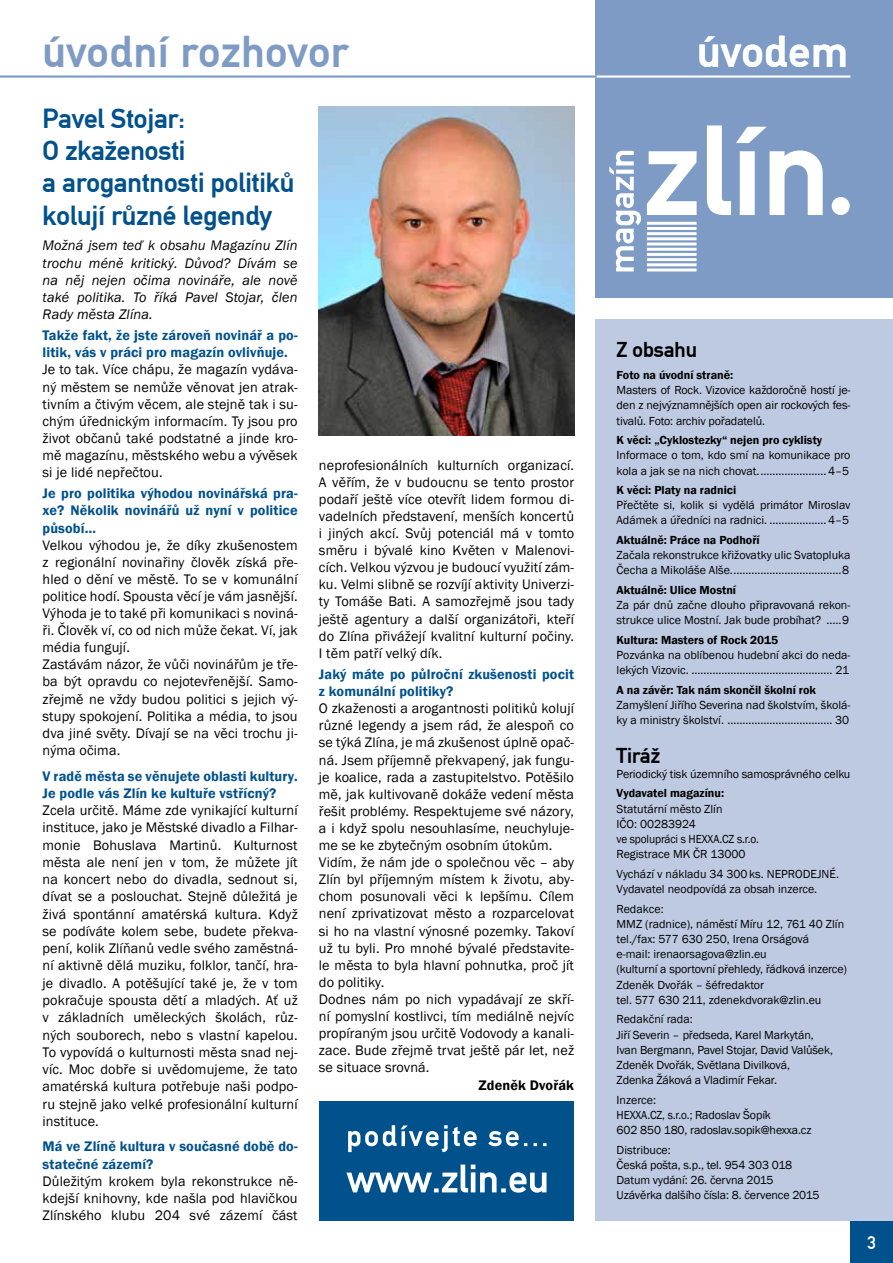
<style>
.page{position:relative;width:893px;height:1263px;background:#fff}
.page>*{position:absolute;margin:0;border:0;box-sizing:border-box;transform-origin:0 0}
.t1{font:43.5px "Norma Zlin Hxx CE Bold";letter-spacing:.02em;color:#7d9bc4}
.t2{font:43.5px "Norma Zlin Hxx CE Bold";letter-spacing:.02em;color:#fff}
.t3{font:27px/32.4px "Norma Zlin Hxx CE Bold";color:#00518c}
.t4{font:21px "Norma Zlin Hxx CE Bold";color:#000}
.t5{font:18px "Norma Zlin Hxx CE";color:#fff}
.t6{font:14.25px/17.1px "Franklin Gothic";letter-spacing:.01em;color:#000;text-align:justify}
.t7{font:600 14.25px/17.1px "Franklin Gothic";letter-spacing:.01em;color:#00518c}
.t8{font:italic 14.25px/17.1px "Franklin Gothic";letter-spacing:.01em;color:#000;text-align:justify}
.t9{font:600 14.25px "Franklin Gothic";letter-spacing:.01em;color:#000}
.t10{font:12px/15.1px "Franklin Gothic";color:#000}
.t11{font:600 12px "Franklin Gothic";color:#000}
</style>
<div class="page">
<div style="left:595px;top:0;width:298px;height:298px;background:#7d9bc4"></div>
<hr style="left:595px;top:75px;width:255px;height:3px;background:#fff">
<svg style="left:647px;top:125px;width:203px;height:146px"></svg>
<svg style="left:609px;top:151px;width:32px;height:120px"></svg>
<div style="left:850px;top:1220px;width:43px;height:43px;background:#00518c"></div>
<hr style="left:0;top:75px;width:597px;height:3px;background:#7d9bc4">
<div style="left:595px;top:319px;width:298px;height:901px;background:#bdcae2"></div>
<img style="left:319px;top:106px;width:255px;height:329px">
<div style="left:319px;top:1101px;width:254px;height:119px;background:#00518c"></div>
<svg style="left:346px;top:1164px;width:200px;height:29px"></svg>
<svg style="left:348px;top:1125px;width:199px;height:27px"></svg>
<h1 class="t1" style="left:43px;top:27px;width:307px">úvodní rozhovor</h1>
<h1 class="t2" style="left:697px;top:27px;width:153px">úvodem</h1>
<h2 class="t3" style="left:43px;top:102px;width:253px">Pavel Stojar:<br>O zkaženosti<br>a arogantnosti politiků kolují různé legendy</h2>
<p class="t8" style="left:43px;top:237px;width:257px">Možná jsem teď k obsahu Magazínu Zlín trochu méně kritický. Důvod? Dívám se na něj nejen očima novináře, ale nově také politika. To říká Pavel Stojar, člen Rady města Zlína.</p>
<p class="t7" style="left:43px;top:327px;width:257px">Takže fakt, že jste zároveň novinář a po&shy;litik, vás v práci pro magazín ovlivňuje.</p>
<p class="t6" style="left:43px;top:361px;width:257px">Je to tak. Více chápu, že magazín vydáva&shy;ný městem se nemůže věnovat jen atrak&shy;tivním a čtivým věcem, ale stejně tak i su&shy;chým úřednickým informacím. Ty jsou pro život občanů také podstatné a jinde kro&shy;mě magazínu, městského webu a vývěsek si je lidé nepřečtou.</p>
<p class="t7" style="left:43px;top:485px;width:257px;text-align:justify">Je pro politika výhodou novinářská pra&shy;xe? Několik novinářů už nyní v politice působí…</p>
<p class="t6" style="left:43px;top:537px;width:257px;text-align:left">Velkou výhodou je, že díky zkušenostem z regionální novinařiny člověk získá pře&shy;hled o dění ve městě. To se v komunální politice hodí. Spousta věcí je vám jasnější.<br>Výhoda je to také při komunikaci s noviná&shy;ři. Člověk ví, co od nich může čekat. Ví, jak média fungují.<br>Zastávám názor, že vůči novinářům je tře&shy;ba být opravdu co nejotevřenější. Samo&shy;zřejmě ne vždy budou politici s jejich vý&shy;stupy spokojení. Politika a média, to jsou dva jiné světy. Dívají se na věci trochu ji&shy;nýma očima.</p>
<p class="t7" style="left:43px;top:767px;width:257px">V radě města se věnujete oblasti kultury.<br>Je podle vás Zlín ke kultuře vstřícný?</p>
<p class="t6" style="left:43px;top:802px;width:257px">Zcela určitě. Máme zde vynikající kulturní instituce, jako je Městské divadlo a Filhar&shy;monie Bohuslava Martinů. Kulturnost města ale není jen v tom, že můžete jít na koncert nebo do divadla, sednout si, dívat se a poslouchat. Stejně důležitá je živá spontánní amatérská kultura. Když se podíváte kolem sebe, budete překva&shy;pení, kolik Zlíňanů vedle svého zaměstná&shy;ní aktivně dělá muziku, folklor, tančí, hra&shy;je divadlo. A potěšující také je, že v tom pokračuje spousta dětí a mladých. Ať už v základních uměleckých školách, růz&shy;ných souborech, nebo s vlastní kapelou.<br>To vypovídá o kulturnosti města snad nej&shy;víc. Moc dobře si uvědomujeme, že tato amatérská kultura potřebuje naši podpo&shy;ru stejně jako velké profesionální kulturní instituce.</p>
<p class="t7" style="left:43px;top:1138px;width:257px">Má ve Zlíně kultura v současné době do&shy;statečné zázemí?</p>
<p class="t6" style="left:43px;top:1173px;width:257px">Důležitým krokem byla rekonstrukce ně&shy;kdejší knihovny, kde našla pod hlavičkou Zlínského klubu 204 své zázemí část</p>
<p class="t6" style="left:319px;top:457px;width:257px">neprofesionálních kulturních organizací.<br>A věřím, že v budoucnu se tento prostor podaří ještě více otevřít lidem formou di&shy;vadelních představení, menších koncertů i jiných akcí. Svůj potenciál má v tomto směru i bývalé kino Květen v Malenovi&shy;cích. Velkou výzvou je budoucí využití zám&shy;ku. Velmi slibně se rozvíjí aktivity Univerzi&shy;ty Tomáše Bati. A samozřejmě jsou tady ještě agentury a další organizátoři, kteří do Zlína přivážejí kvalitní kulturní počiny.<br>I těm patří velký dík.</p>
<p class="t7" style="left:319px;top:666px;width:257px">Jaký máte po půlroční zkušenosti pocit z komunální politiky?</p>
<p class="t6" style="left:319px;top:700px;width:257px;text-align:left">O zkaženosti a arogantnosti politiků kolují různé legendy a jsem rád, že alespoň co se týká Zlína, je má zkušenost úplně opač&shy;ná. Jsem příjemně překvapený, jak fungu&shy;je koalice, rada a zastupitelstvo. Potěšilo mě, jak kultivovaně dokáže vedení města řešit problémy. Respektujeme své názory, a i když spolu nesouhlasíme, neuchyluje&shy;me se ke zbytečným osobním útokům.<br>Vidím, že nám jde o společnou věc – aby Zlín byl příjemným místem k životu, aby&shy;chom posunovali věci k lepšímu. Cílem není zprivatizovat město a rozparcelovat si ho na vlastní výnosné pozemky. Takoví už tu byli. Pro mnohé bývalé představite&shy;le města to byla hlavní pohnutka, proč jít do politiky.<br>Dodnes nám po nich vypadávají ze skří&shy;ní pomyslní kostlivci, tím mediálně nejvíc propíraným jsou určitě Vodovody a kanali&shy;zace. Bude zřejmě trvat ještě pár let, než se situace srovná.</p>
<p class="t9" style="left:478px;top:1076px;width:97px">Zdeněk Dvořák</p>
<h3 class="t4" style="left:617px;top:338px;width:82px">Z obsahu</h3>
<p class="t11" style="left:617px;top:367px;width:118px">Foto na úvodní straně:</p>
<p class="t10" style="left:617px;top:383px;width:235px;text-align:justify">Masters of Rock. Vizovice každoročně hostí je&shy;den z nejvýznamnějších open air rockových fes&shy;tivalů. Foto: archiv pořadatelů.</p>
<p class="t11" style="left:617px;top:433px;width:207px">K věci: „Cyklostezky“ nejen pro cyklisty</p>
<p class="t10" style="left:617px;top:448px;width:235px">Informace o tom, kdo smí na komunikace pro kola a jak se na nich chovat.......................4–5</p>
<p class="t11" style="left:617px;top:483px;width:121px">K věci: Platy na radnici</p>
<p class="t10" style="left:617px;top:498px;width:235px">Přečtěte si, kolik si vydělá primátor Miroslav<br>Adámek a úředníci na radnici. ...................4–5</p>
<p class="t11" style="left:617px;top:532px;width:145px">Aktuálně: Práce na Podhoří</p>
<p class="t10" style="left:617px;top:548px;width:235px">Začala rekonstrukce křižovatky ulic Svatopluka<br>Čecha a Mikoláše Alše.....................................8</p>
<p class="t11" style="left:617px;top:582px;width:121px">Aktuálně: Ulice Mostní</p>
<p class="t10" style="left:617px;top:598px;width:235px">Za pár dnů začne dlouho připravovaná rekon&shy;strukce ulice Mostní. Jak bude probíhat? .....9</p>
<p class="t11" style="left:617px;top:632px;width:163px">Kultura: Masters of Rock 2015</p>
<p class="t10" style="left:617px;top:647px;width:235px">Pozvánka na oblíbenou hudební akci do neda&shy;lekých Vizovic. ............................................... 21</p>
<p class="t11" style="left:617px;top:682px;width:201px">A na závěr: Tak nám skončil školní rok</p>
<p class="t10" style="left:617px;top:697px;width:235px">Zamyšlení Jiřího Severina nad školstvím, školá&shy;ky a ministry školství. ................................... 30</p>
<h3 class="t4" style="left:617px;top:744px;width:45px">Tiráž</h3>
<p class="t10" style="left:617px;top:767px;width:235px">Periodický tisk územního samosprávného celku</p>
<p class="t11" style="left:617px;top:786px;width:109px">Vydavatel magazínu:</p>
<p class="t10" style="left:617px;top:801px;width:144px">Statutární město Zlín<br>IČO: 00283924<br>ve spolupráci s HEXXA.CZ s.r.o.<br>Registrace MK ČR 13000</p>
<p class="t10" style="left:617px;top:866px;width:224px">Vychází v nákladu 34 300ks. NEPRODEJNÉ.<br>Vydavatel neodpovídá za obsah inzerce.</p>
<p class="t10" style="left:617px;top:901px;width:232px">Redakce:<br>MMZ (radnice), náměstí Míru 12, 761 40 Zlín tel./fax: 577 630 250, Irena Orságová<br>e-mail: irenaorsagova@zlin.eu<br>(kulturní a sportovní přehledy, řádková inzerce)<br>Zdeněk Dvořák – šéfredaktor<br>tel. 577 630 211, zdenekdvorak@zlin.eu</p>
<p class="t10" style="left:617px;top:1012px;width:218px">Redakční rada:<br>Jiří Severin – předseda, Karel Markytán, Ivan Bergmann, Pavel Stojar, David Valůšek, Zdeněk Dvořák, Světlana Divilková,<br>Zdenka Žáková a Vladimír Fekar.</p>
<p class="t10" style="left:617px;top:1092px;width:196px">Inzerce:<br>HEXXA.CZ, s.r.o.; Radoslav Šopík<br>602 850 180, radoslav.sopik@hexxa.cz</p>
<p class="t10" style="left:617px;top:1142px;width:204px">Distribuce:<br>Česká pošta, s.p., tel. 954 303 018<br>Datum vydání: 26. června 2015<br>Uzávěrka dalšího čísla: 8. července 2015</p>
<p class="t5" style="left:867px;top:1232px;width:10px">3</p>
</div>
